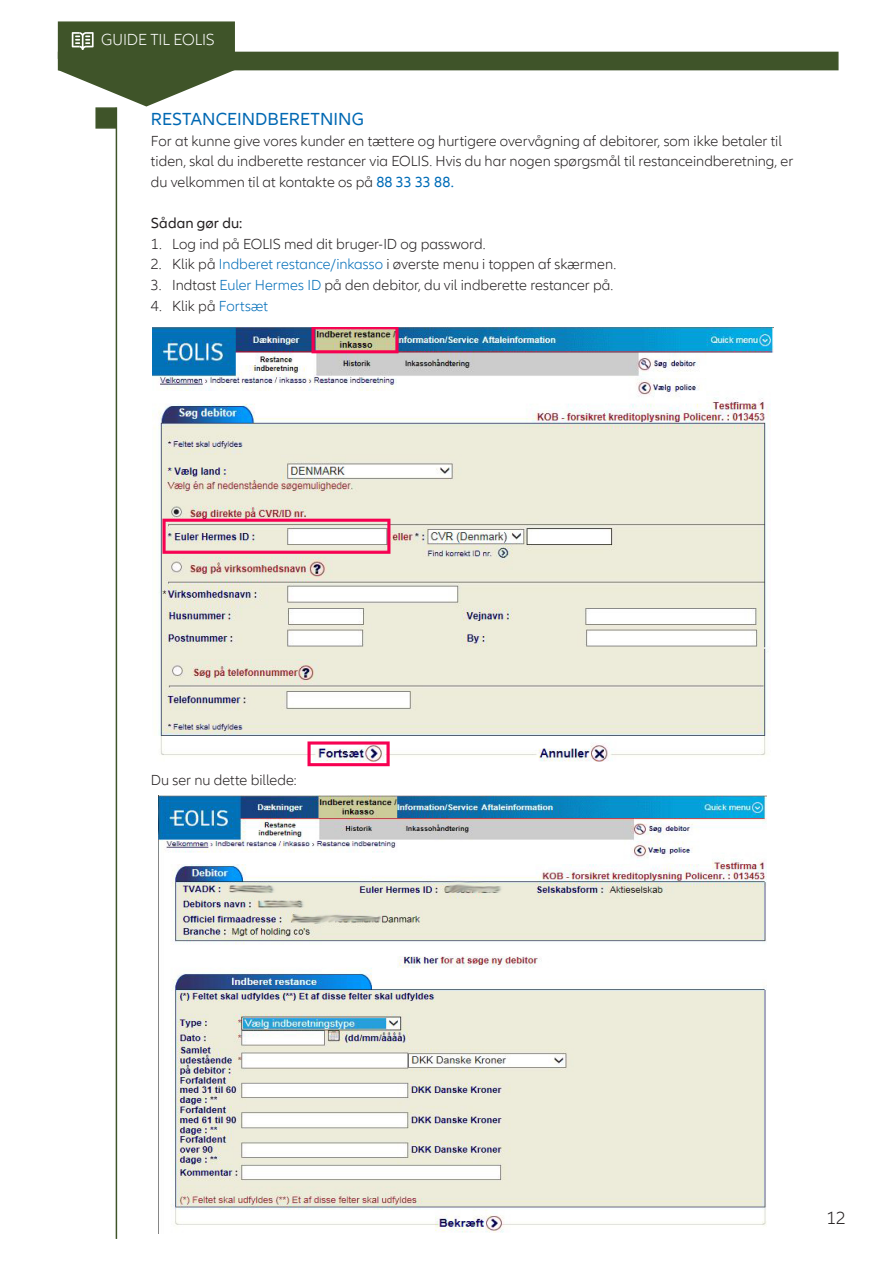
<style>
.page{position:relative;width:893px;height:1263px;background:#fff}
.page>*{position:absolute;margin:0;border:0;box-sizing:border-box;transform-origin:0 0}
.Subhead_11_14_ASR_DL{font:18px "Allianz Neo";letter-spacing:.005em;color:#0168b3}
.t1{font:300 18px "Allianz Neo";color:#231f20}
.t2{font:300 16.5px "Allianz Neo";letter-spacing:-.005em;color:#fff}
.MBT{font:300 15px/20.7px "Allianz Neo";color:#231f20}
.MBT-2{font:15px "Allianz Neo";letter-spacing:.005em;color:#231f20}
.s1{font-weight:400;color:#006db8}
.s2{color:#006db8}
</style>
<div class="page">
<hr style="left:116px;top:107px;width:1px;height:1132px;background:#3f5429">
<div style="left:95px;top:107px;width:21px;height:22px;background:#3f5429;border:2px solid #3f5429"></div>
<img style="left:152px;top:328px;width:622px;height:439px">
<img style="left:158px;top:795px;width:608px;height:438px">
<svg style="left:58px;top:70px;width:177px;height:37px"></svg>
<div style="left:58px;top:21px;width:177px;height:38px;background:#3f5429;border:2px solid #3f5429"></div>
<div style="left:58px;top:52px;width:780px;height:18px;background:#3f5429"></div>
<svg style="left:72px;top:32px;width:22px;height:18px"></svg>
<p class="t2" style="left:101px;top:31px;width:115px">GUIDE TIL EOLIS</p>
<p class="Subhead_11_14_ASR_DL" style="left:151px;top:109px;width:215px">RESTANCEINDBERETNING</p>
<p class="MBT" style="left:151px;top:131px;width:644px">For at kunne give vores kunder en tættere og hurtigere overvågning af debitorer, som ikke betaler til tiden, skal du indberette restancer via EOLIS. Hvis du har nogen spørgsmål til restanceindberetning, er du velkommen til at kontakte os på <span class="s1">88 33 33 88.</span></p>
<p class="MBT-2" style="left:151px;top:215px;width:93px">Sådan gør du:</p>
<p class="MBT" style="left:151px;top:234px;width:336px">1. Log ind på EOLIS med dit bruger-ID og password.</p>
<p class="MBT" style="left:151px;top:254px;width:467px">2. Klik på <span class="s2">Indberet restance/inkasso</span> i øverste menu i toppen af skærmen.</p>
<p class="MBT" style="left:151px;top:275px;width:464px">3. Indtast <span class="s2">Euler Hermes ID</span> på den debitor, du vil indberette restancer på.</p>
<p class="MBT" style="left:151px;top:296px;width:119px">4. Klik på <span class="s2">Fortsæt</span></p>
<p class="MBT" style="left:151px;top:770px;width:147px">Du ser nu dette billede:</p>
<p class="t1" style="left:826px;top:1207px;width:21px">12</p>
</div>
